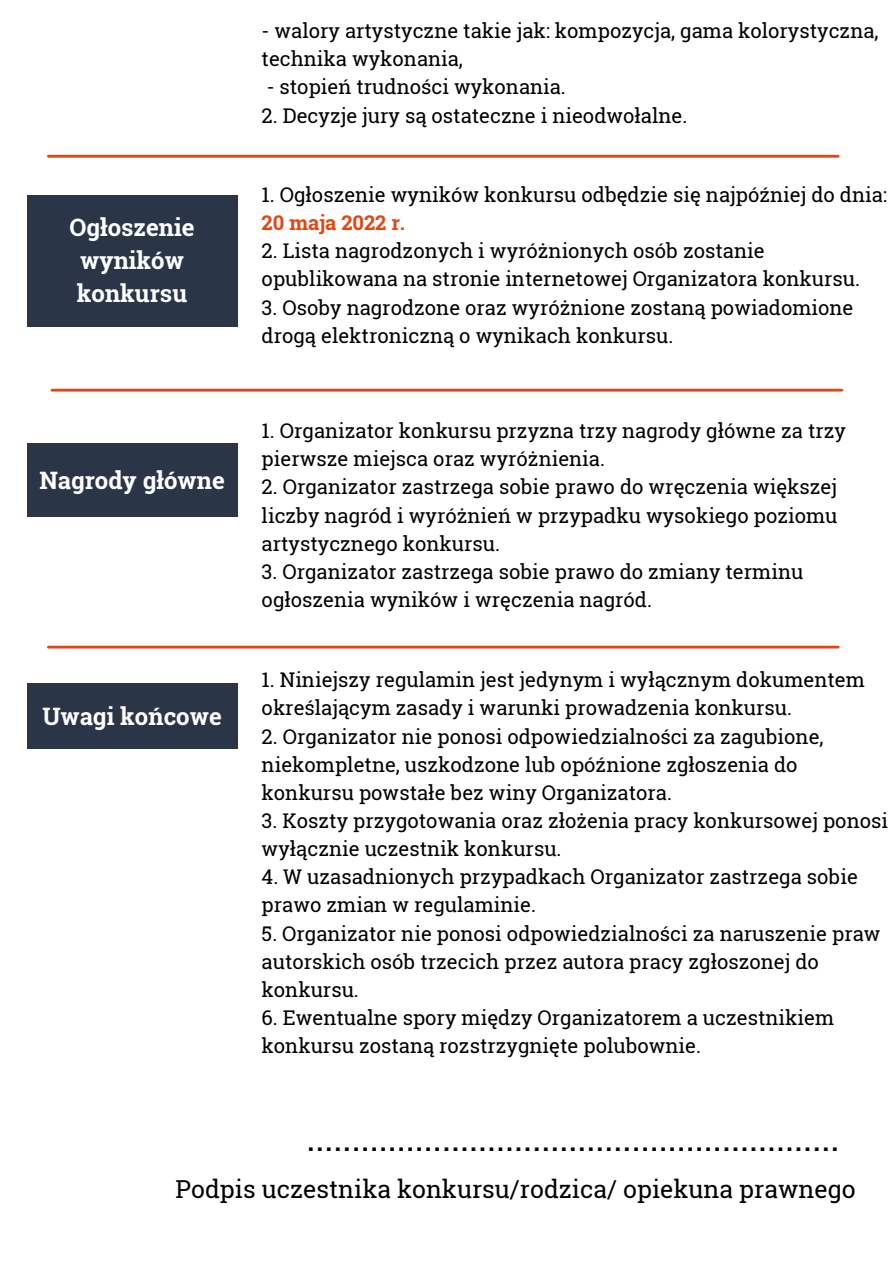
<style>
.page{position:relative;width:893px;height:1263px;background:#fff}
.page>*{position:absolute;margin:0;border:0;box-sizing:border-box;transform-origin:0 0}
.t1{font:37.5px "Roboto Slab";color:#000}
.t2{font:24.75px "Roboto Slab";color:#000}
.t3{font:700 24px/33.2px "Roboto Slab";color:#fff;text-align:center}
.t4{font:20.25px/28.1px "Roboto Slab";color:#000}
.s1{font-weight:700;color:#e54513}
</style>
<div class="page">
<div style="left:27px;top:196px;width:210px;height:131px;background:#2a3648"></div>
<hr style="left:52px;top:389px;width:789px;height:3px;background:#e54513">
<div style="left:27px;top:443px;width:210px;height:73px;background:#2a3648"></div>
<hr style="left:48px;top:646px;width:790px;height:2px;background:#e54513">
<div style="left:27px;top:682px;width:210px;height:66px;background:#2a3648"></div>
<hr style="left:48px;top:155px;width:790px;height:3px;background:#e54513">
<p class="t3" style="left:69px;top:210px;width:127px">Ogłoszenie wyników konkursu</p>
<p class="t3" style="left:39px;top:463px;width:187px">Nagrody główne</p>
<p class="t3" style="left:42px;top:699px;width:181px">Uwagi końcowe</p>
<p class="t4" style="left:262px;top:16px;width:618px">- walory artystyczne takie jak: kompozycja, gama kolorystyczna, technika wykonania,</p>
<p class="t4" style="left:267px;top:72px;width:301px">- stopień trudności wykonania.</p>
<p class="t4" style="left:262px;top:101px;width:427px">2. Decyzje jury są ostateczne i nieodwołalne.</p>
<p class="t4" style="left:262px;top:180px;width:627px">1. Ogłoszenie wyników konkursu odbędzie się najpóźniej do dnia:<br><span class="s1">20 maja 2022 r.</span></p>
<p class="t4" style="left:262px;top:236px;width:600px">2. Lista nagrodzonych i wyróżnionych osób zostanie opublikowana na stronie internetowej Organizatora konkursu.</p>
<p class="t4" style="left:262px;top:293px;width:593px">3. Osoby nagrodzone oraz wyróżnione zostaną powiadomione drogą elektroniczną o wynikach konkursu.</p>
<p class="t4" style="left:262px;top:416px;width:586px">1. Organizator konkursu przyzna trzy nagrody główne za trzy pierwsze miejsca oraz wyróżnienia.</p>
<p class="t4" style="left:262px;top:472px;width:577px;text-align:justify">2. Organizator zastrzega sobie prawo do wręczenia większej liczby nagród i wyróżnień w przypadku wysokiego poziomu artystycznego konkursu.</p>
<p class="t4" style="left:262px;top:557px;width:543px">3. Organizator zastrzega sobie prawo do zmiany terminu ogłoszenia wyników i wręczenia nagród.</p>
<p class="t4" style="left:262px;top:665px;width:605px">1. Niniejszy regulamin jest jedynym i wyłącznym dokumentem określającym zasady i warunki prowadzenia konkursu.</p>
<p class="t4" style="left:262px;top:722px;width:563px">2. Organizator nie ponosi odpowiedzialności za zagubione, niekompletne, uszkodzone lub opóźnione zgłoszenia do konkursu powstałe bez winy Organizatora.</p>
<p class="t4" style="left:262px;top:806px;width:628px">3. Koszty przygotowania oraz złożenia pracy konkursowej ponosi wyłącznie uczestnik konkursu.</p>
<p class="t4" style="left:262px;top:862px;width:598px">4. W uzasadnionych przypadkach Organizator zastrzega sobie prawo zmian w regulaminie.</p>
<p class="t4" style="left:262px;top:919px;width:620px">5. Organizator nie ponosi odpowiedzialności za naruszenie praw autorskich osób trzecich przez autora pracy zgłoszonej do konkursu.</p>
<p class="t4" style="left:262px;top:1003px;width:574px">6. Ewentualne spory między Organizatorem a uczestnikiem konkursu zostaną rozstrzygnięte polubownie.</p>
<p class="t1" style="left:306px;top:1111px;width:534px">...........................................................</p>
<p class="t2" style="left:175px;top:1172px;width:681px">Podpis uczestnika konkursu/rodzica/ opiekuna prawnego</p>
</div>
